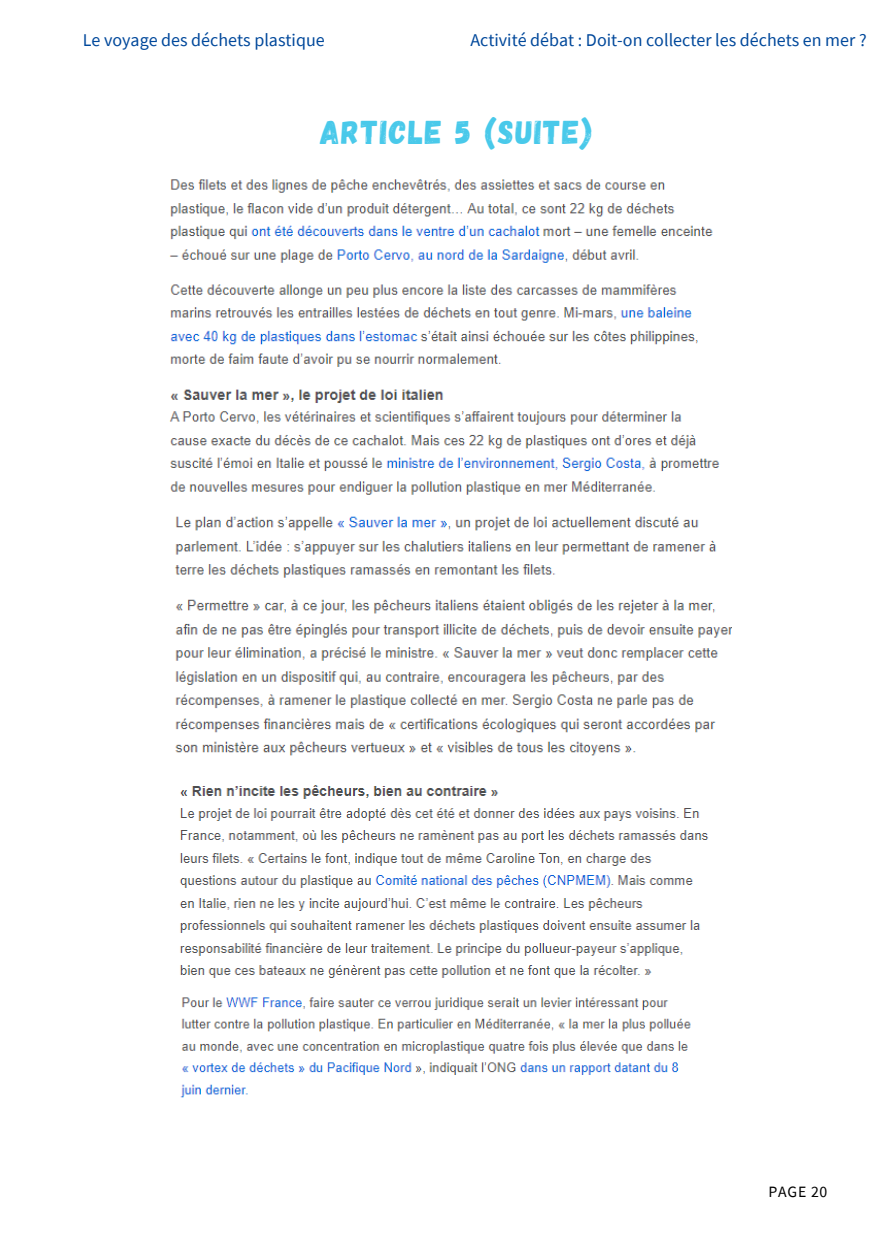
<style>
.page{position:relative;width:893px;height:1250px;background:#fff}
.page>*{position:absolute;margin:0;border:0;box-sizing:border-box;transform-origin:0 0}
.t1{font:33px "Gagalin";letter-spacing:.05em;color:#49c9ea}
.t2{font:18px "Source Sans Pro";color:#00489b}
.t3{font:15.75px "Source Sans Pro";letter-spacing:.05em;color:#000}
</style>
<div class="page">
<img style="left:169px;top:179px;width:551px;height:316px">
<img style="left:174px;top:516px;width:557px;height:462px">
<img style="left:180px;top:997px;width:511px;height:101px">
<p class="t2" style="left:83px;top:28px;width:243px">Le voyage des déchets plastique</p>
<p class="t2" style="left:470px;top:28px;width:398px">Activité débat : Doit-on collecter les déchets en mer ?</p>
<p class="t1" style="left:320px;top:110px;width:273px">ARTICLE 5 (SUITE)</p>
<p class="t3" style="left:768px;top:1181px;width:61px">PAGE 20</p>
</div>
